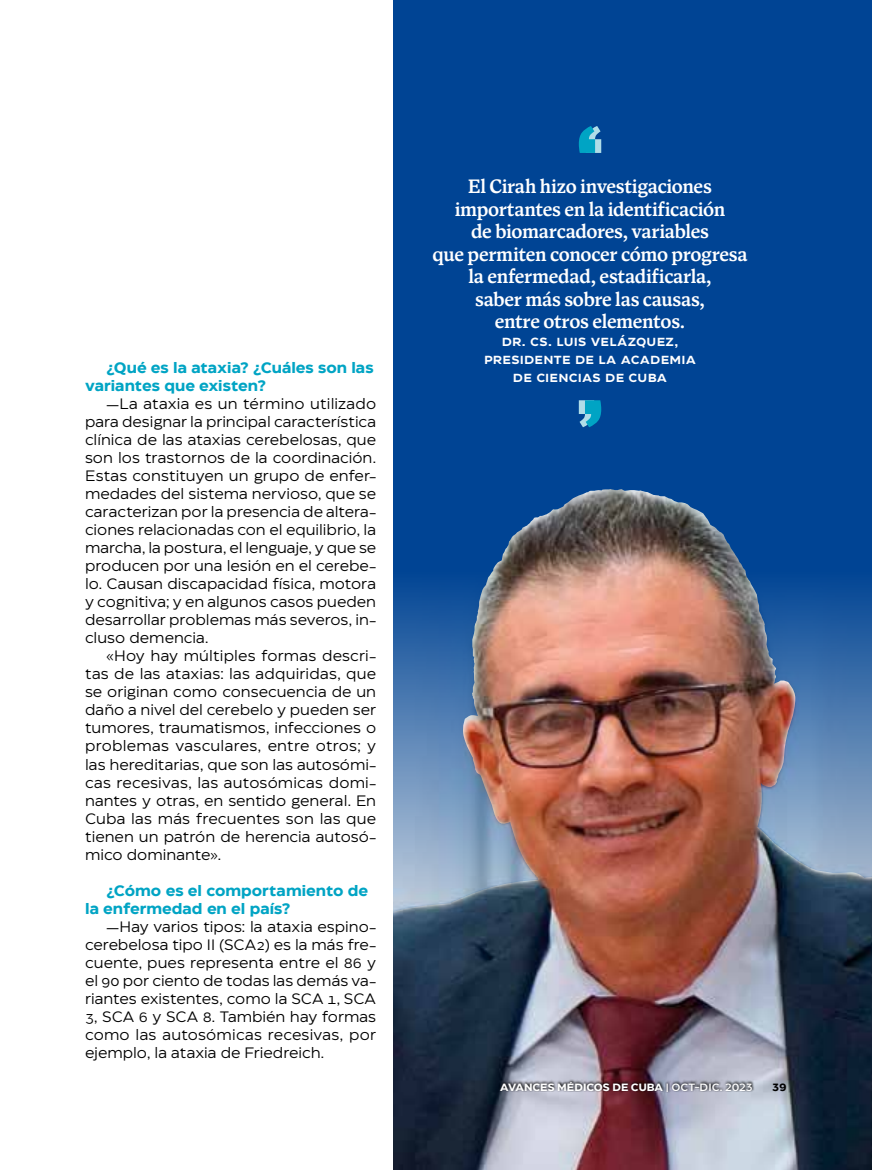
<style>
.page{position:relative;width:872px;height:1170px;background:#fff}
.page>*{position:absolute;margin:0;border:0;box-sizing:border-box;transform-origin:0 0}
.t1{font:600 19.5px/22.5px "Antonia H3";letter-spacing:-.015em;color:#fff;text-align:center}
.t2{font:15px/18px "Eastman";color:#000;text-align:justify}
.t3{font:700 15px/18px "Eastman";letter-spacing:.005em;color:#00a4c4}
.t4{font:500 15px/18px "Eastman";letter-spacing:.015em;color:#fff;text-align:center}
.t5{font:700 10.5px "Eastman";color:#fff}
.t6{font:700 10.5px "Eastman";color:#000}
.s1{font-weight:500}
</style>
<div class="page">
<div style="left:393px;top:0;width:479px;height:1169px;background:#004494"></div>
<img style="left:393px;top:489px;width:479px;height:680px">
<svg style="left:498px;top:1079px;width:256px;height:13px;background:#706974"></svg>
<svg style="left:579px;top:126px;width:22px;height:27px"></svg>
<svg style="left:579px;top:400px;width:22px;height:27px"></svg>
<p class="t3" style="left:85px;top:357px;width:290px;text-indent:21px">¿Qué es la ataxia? ¿Cuáles son las variantes que existen?</p>
<p class="t2" style="left:85px;top:393px;width:292px;text-indent:21px">—La ataxia es un término utilizado para designar la principal característica clínica de las ataxias cerebelosas, que son los trastornos de la coordinación.<br>Estas constituyen un grupo de enfer&shy;medades del sistema nervioso, que se caracterizan por la presencia de altera&shy;ciones relacionadas con el equilibrio, la marcha, la postura, el lenguaje, y que se producen por una lesión en el cerebe&shy;lo. Causan discapacidad física, motora y cognitiva; y en algunos casos pueden desarrollar problemas más severos, in&shy;cluso demencia.</p>
<p class="t2" style="left:85px;top:645px;width:292px;text-indent:21px">«Hoy hay múltiples formas descri&shy;tas de las ataxias: las adquiridas, que se originan como consecuencia de un daño a nivel del cerebelo y pueden ser tumores, traumatismos, infecciones o problemas vasculares, entre otros; y las hereditarias, que son las autosómi&shy;cas recesivas, las autosómicas domi&shy;nantes y otras, en sentido general. En Cuba las más frecuentes son las que tienen un patrón de herencia autosó&shy;mico dominante».</p>
<p class="t3" style="left:85px;top:879px;width:284px;text-indent:21px">¿Cómo es el comportamiento de la enfermedad en el país?</p>
<p class="t2" style="left:85px;top:915px;width:292px;text-indent:21px">—Hay varios tipos: la ataxia espino&shy;cerebelosa tipo II (SCA2) es la más fre&shy;cuente, pues representa entre el 86 y el 90 por ciento de todas las demás va&shy;riantes existentes, como la SCA 1, SCA 3, SCA 6 y SCA 8. También hay formas como las autosómicas recesivas, por ejemplo, la ataxia de Friedreich.</p>
<h1 class="t1" style="left:432px;top:176px;width:316px">El Cirah hizo investigaciones importantes en la identificación<br>de biomarcadores, variables<br>que permiten conocer cómo progresa la enfermedad, estadificarla,<br>saber más sobre las causas,<br>entre otros elementos.</h1>
<p class="t4" style="left:484px;top:330px;width:213px">Dr. Cs. Lu is Velázquez, presidente de la Academia de Ciencias de Cuba</p>
<p class="t5" style="left:500px;top:1078px;width:254px">AVANCES MÉDICOS DE CUBA <span class="s1">| OCT-DIC. 2023</span></p>
<p class="t6" style="left:771px;top:1078px;width:17px">39</p>
</div>
